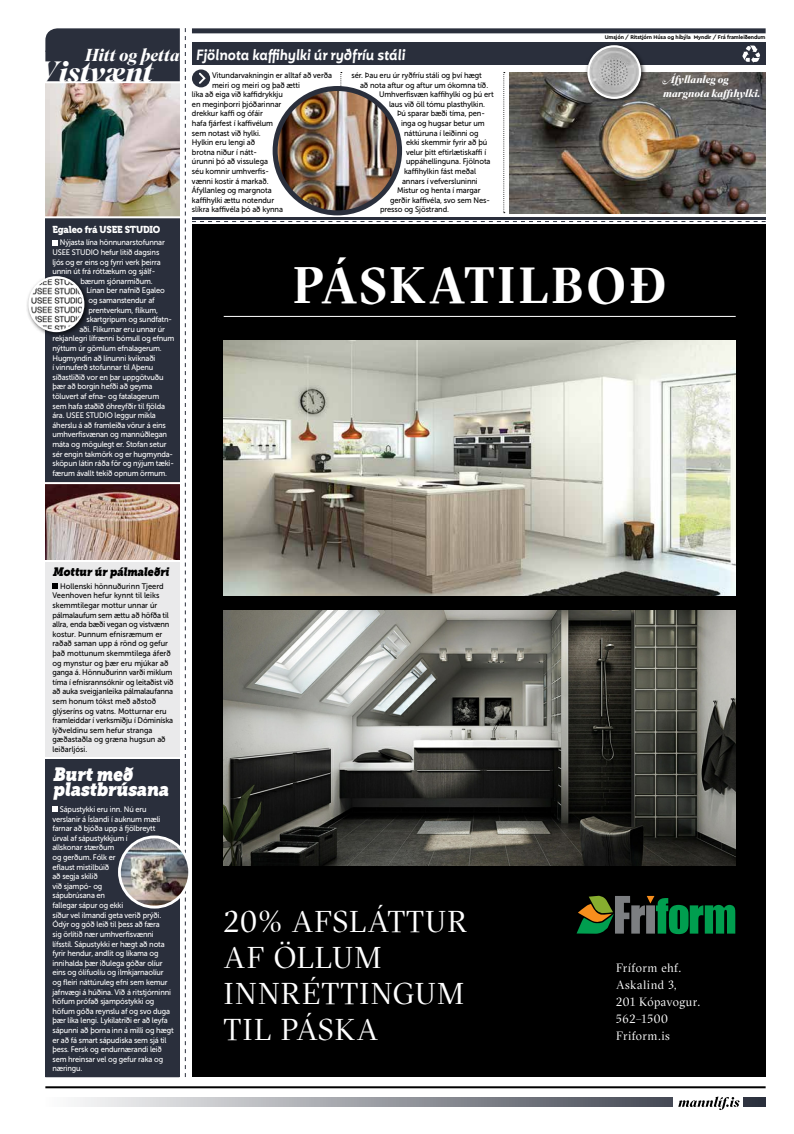
<style>
.page{position:relative;width:794px;height:1134px;background:#fff}
.page>*{position:absolute;margin:0;border:0;box-sizing:border-box;transform-origin:0 0}
.t1{font:700 49.9px "GT Sectra Fine";letter-spacing:.07em;color:#fff}
.t2{font:30px/35.9px "GT Sectra Fine";letter-spacing:.055em;color:#fff}
.t3{font:italic 700 29.4px "Superior Title";color:#fff}
.t4{font:italic 19px/15px "Museo Slab 1000";letter-spacing:-.01em;color:#fff;scale:.9 1}
.t5{font:italic 700 17.3px "Superior Title";color:#fff}
.t6{font:italic 600 14.4px "Mohr";letter-spacing:-.01em;color:#fff;scale:.92 1}
.t7{font:12px/17px "GT Sectra Fine";letter-spacing:.045em;color:#fff}
.t8{font:italic 12px "Museo Slab 1000";letter-spacing:-.01em;color:#000;scale:.9 1}
.t9{font:italic 700 10.5px/13.3px "Superior Title";color:#fff}
.t10{font:10px "Museo 900";letter-spacing:-.02em;color:#fff;scale:.94 1}
.t11{font:8px/9.6px "Museo Sans 500";letter-spacing:-.02em;color:#fff;scale:.94 1}
.t12{font:8px/9.6px "Museo Sans 500";letter-spacing:-.01em;color:#000;scale:.94 1}
.t13{font:700 5.6px "Cera";letter-spacing:-.02em;color:#000}
</style>
<div class="page">
<hr style="left:45px;top:1086px;width:720px;height:2px;background:#000">
<div style="left:192px;top:224px;width:573px;height:853px;background:#000"></div>
<img style="left:224px;top:340px;width:511px;height:255px">
<img style="left:224px;top:611px;width:511px;height:255px">
<svg style="left:576px;top:896px;width:159px;height:38px"></svg>
<hr style="left:224px;top:316px;width:511px;height:1px;background:#fff">
<img style="left:509px;top:72px;width:256px;height:141px">
<svg style="left:192px;top:221px;width:573px;height:2px"></svg>
<div style="left:192px;top:28px;width:573px;height:5px;background:#2a2f3c"></div>
<div style="left:192px;top:42px;width:573px;height:23px;background:#2a2f3c"></div>
<svg style="left:192px;top:69px;width:18px;height:18px"></svg>
<svg style="left:192px;top:71px;width:15px;height:15px"></svg>
<svg style="left:340px;top:72px;width:2px;height:14px"></svg>
<svg style="left:503px;top:72px;width:2px;height:141px"></svg>
<svg style="left:45px;top:28px;width:141px;height:1049px;background:#6b6e75"></svg>
<hr style="left:42px;top:216px;width:138px;height:2px;background:#fff">
<hr style="left:44px;top:81px;width:138px;height:2px;background:#fff">
<hr style="left:44px;top:757px;width:138px;height:2px;background:#fff">
<svg style="left:742px;top:46px;width:18px;height:17px"></svg>
<svg style="left:74px;top:1098px;width:691px;height:9px;background:#989ba1"></svg>
<div style="left:673px;top:1094px;width:70px;height:21px;background:#fff"></div>
<svg style="left:678px;top:1096px;width:61px;height:14px"></svg>
<img style="left:45px;top:484px;width:135px;height:76px">
<img style="left:119px;top:837px;width:71px;height:70px;border-radius:35px">
<div style="left:118px;top:835px;width:73px;height:73px;border:3px solid #fff;border-radius:50%"></div>
<hr style="left:192px;top:217px;width:573px;height:2px;background:#2a2f3c">
<hr style="left:43px;top:560px;width:139px;height:2px;background:#fff">
<hr style="left:44px;top:482px;width:138px;height:2px;background:#fff">
<div style="left:25px;top:273px;width:66px;height:65px;background:#000;opacity:.75"></div>
<img style="left:29px;top:277px;width:54px;height:54px;border-radius:27px">
<div style="left:28px;top:276px;width:56px;height:56px;border:2px solid #fff;border-radius:50%"></div>
<div style="left:584px;top:42px;width:63px;height:63px;background:#000;opacity:.75"></div>
<img style="left:588px;top:46px;width:52px;height:52px;border-radius:26px">
<div style="left:587px;top:45px;width:54px;height:54px;border:2px solid #fff;border-radius:50%"></div>
<img style="left:275px;top:88px;width:124px;height:125px;border-radius:62px">
<div style="left:273px;top:86px;width:129px;height:129px;border:5px solid #2a2f3c;border-radius:50%"></div>
<h3 class="t5" style="left:85px;top:45px;width:96px">Hitt og þetta</h3>
<h3 class="t3" style="left:38px;top:54px;width:117px">Vistvænt</h3>
<p class="t10" style="left:52px;top:224px;width:116px">Egaleo frá USEE STUDIO</p>
<p class="t11" style="left:60px;top:238px;width:113px">Nýjasta lína hönnunarstofunnar</p>
<p class="t11" style="left:52px;top:247px;width:115px">USEE STUDIO hefur litið dagsins</p>
<p class="t11" style="left:52px;top:257px;width:117px">ljós og er eins og fyrri verk þeirra</p>
<p class="t11" style="left:52px;top:267px;width:111px">unnin út frá róttækum og sjálf-</p>
<p class="t11" style="left:80px;top:276px;width:78px">bærum sjónarmiðum.</p>
<p class="t11" style="left:86px;top:286px;width:85px">Línan ber nafnið Egaleo</p>
<p class="t11" style="left:88px;top:295px;width:72px">og samanstendur af</p>
<p class="t11" style="left:88px;top:305px;width:75px">prentverkum, flíkum,</p>
<p class="t11" style="left:86px;top:315px;width:93px">skartgripum og sundfatn-</p>
<p class="t11" style="left:79px;top:324px;width:92px">aði. Flíkurnar eru unnar úr</p>
<p class="t11" style="left:52px;top:334px;width:131px">rekjanlegri lífrænni bómull og efnum</p>
<p class="t11" style="left:52px;top:343px;width:118px">nýttum úr gömlum efnalagerum.</p>
<p class="t11" style="left:52px;top:353px;width:111px">Hugmyndin að línunni kviknaði</p>
<p class="t11" style="left:52px;top:363px;width:109px">í vinnuferð stofunnar til Aþenu</p>
<p class="t11" style="left:52px;top:372px;width:120px">síðastliðið vor en þar uppgötvuðu</p>
<p class="t11" style="left:52px;top:382px;width:108px">þær að borgin hefði að geyma</p>
<p class="t11" style="left:52px;top:391px;width:115px">töluvert af efna- og fatalagerum</p>
<p class="t11" style="left:52px;top:401px;width:121px">sem hafa staðið óhreyfðir til fjölda</p>
<p class="t11" style="left:52px;top:411px;width:112px">ára. USEE STUDIO leggur mikla</p>
<p class="t11" style="left:52px;top:420px;width:122px">áherslu á að framleiða vörur á eins</p>
<p class="t11" style="left:52px;top:430px;width:123px">umhverfisvænan og mannúðlegan</p>
<p class="t11" style="left:52px;top:439px;width:123px">máta og mögulegt er. Stofan setur</p>
<p class="t11" style="left:52px;top:449px;width:130px">sér engin takmörk og er hugmynda-</p>
<p class="t11" style="left:52px;top:459px;width:131px">sköpun látin ráða för og nýjum tæki-</p>
<p class="t11" style="left:52px;top:468px;width:124px">færum ávallt tekið opnum örmum.</p>
<h3 class="t6" style="left:196px;top:46px;width:229px">Fjölnota kaffihylki úr ryðfríu stáli</h3>
<p class="t12" style="left:212px;top:71px;width:129px">Vitundarvakningin er alltaf að verða</p>
<p class="t12" style="left:212px;top:80px;width:95px">meiri og meiri og það ætti</p>
<p class="t12" style="left:192px;top:90px;width:98px">líka að eiga við kaffidrykkju</p>
<p class="t12" style="left:192px;top:99px;width:97px">en meginþorri þjóðarinnar</p>
<p class="t12" style="left:192px;top:109px;width:77px">drekkur kaffi og ófáir</p>
<p class="t12" style="left:192px;top:119px;width:88px">hafa fjárfest í kaffivélum</p>
<p class="t12" style="left:192px;top:128px;width:75px">sem notast við hylki.</p>
<p class="t12" style="left:192px;top:138px;width:69px">Hylkin eru lengi að</p>
<p class="t12" style="left:192px;top:147px;width:71px">brotna niður í nátt-</p>
<p class="t12" style="left:192px;top:157px;width:82px">úrunni þó að vissulega</p>
<p class="t12" style="left:192px;top:167px;width:84px">séu komnir umhverf-is-</p>
<p class="t12" style="left:192px;top:176px;width:83px">vænni kostir á markað.</p>
<p class="t12" style="left:192px;top:186px;width:86px">Áfyllanleg og margnota</p>
<p class="t12" style="left:192px;top:195px;width:89px">kaffihylki ættu notendur</p>
<p class="t12" style="left:192px;top:205px;width:98px">slíkra kaffivéla þó að kynna</p>
<p class="t12" style="left:351px;top:71px;width:140px">sér. Þau eru úr ryðfríu stáli og því hægt</p>
<p class="t12" style="left:360px;top:80px;width:138px">að nota aftur og aftur um ókomna tíð.</p>
<p class="t12" style="left:379px;top:90px;width:123px">Umhverfisvæn kaffihylki og þú ert</p>
<p class="t12" style="left:389px;top:99px;width:104px">laus við öll tómu plasthylkin.</p>
<p class="t12" style="left:397px;top:109px;width:95px">Þú sparar bæði tíma, pen-</p>
<p class="t12" style="left:401px;top:119px;width:91px">inga og hugsar betur um</p>
<p class="t12" style="left:404px;top:128px;width:81px">náttúruna í leiðinni og</p>
<p class="t12" style="left:406px;top:138px;width:88px">ekki skemmir fyrir að þú</p>
<p class="t12" style="left:406px;top:147px;width:87px">velur þitt eftirlætiskaffi í</p>
<p class="t12" style="left:406px;top:157px;width:91px">uppáhellinguna. Fjölnota</p>
<p class="t12" style="left:404px;top:167px;width:78px">kaffihylkin fást meðal</p>
<p class="t12" style="left:402px;top:176px;width:82px">annars í vefversluninni</p>
<p class="t12" style="left:397px;top:186px;width:90px">Mistur og henta í margar</p>
<p class="t12" style="left:390px;top:195px;width:108px">gerðir kaffivéla, svo sem Nes-</p>
<p class="t12" style="left:380px;top:205px;width:75px">presso og Sjöstrand.</p>
<p class="t13" style="left:605px;top:34px;width:162px">Umsjón / Ritstjórn Húsa og híbýla Myndir / Frá framleiðendum</p>
<h3 class="t9" style="left:663px;top:73px;width:99px">Áfyllanleg og margnota kaffihylki.</h3>
<h1 class="t1" style="left:293px;top:253px;width:374px">PÁSKATILBOÐ</h1>
<h3 class="t8" style="left:52px;top:564px;width:131px">Mottur úr pálmaleðri</h3>
<p class="t12" style="left:52px;top:581px;width:130px;text-indent:8px">Hollenski hönnuðurinn Tjeerd<br>Veenhoven hefur kynnt til leiks skemmtilegar mottur unnar úr pálmalaufum sem ættu að höfða til allra, enda bæði vegan og vistvænn kostur. Þunnum efnisræmum er raðað saman upp á rönd og gefur það mottunum skemmtilega áferð og mynstur og þær eru mjúkar að ganga á. Hönnuðurinn varði miklum tíma í efnisrannsóknir og leitaðist við að auka sveigjanleika pálmalaufanna sem honum tókst með aðstoð glýseríns og vatns. Motturnar eru framleiddar í verksmiðju í Dóminíska lýðveldinu sem hefur stranga gæðastaðla og græna hugsun að leiðarljósi.</p>
<h3 class="t4" style="left:52px;top:767px;width:130px">Burt með plastbrúsana</h3>
<p class="t11" style="left:52px;top:804px;width:131px;text-indent:7px">Sápustykki eru inn. Nú eru verslanir á Íslandi í auknum mæli farnar að bjóða upp á fjölbreytt úrval af sápustykkjum í<br>allskonar stærðum<br>og gerðum. Fólk er<br>eflaust mistilbúið<br>að segja skilið<br>við sjampó- og<br>sápubrúsana en<br>fallegar sápur og ekki<br>síður vel ilmandi geta verið prýði.<br>Ódýr og góð leið til þess að færa<br>sig örlítið nær umhverfisvænni lífsstíl. Sápustykki er hægt að nota fyrir hendur, andlit og líkama og innihalda þær iðulega góðar olíur eins og ólífuolíu og ilmkjarnaolíur og fleiri náttúruleg efni sem kemur jafnvægi á húðina. Við á ritstjórninni höfum prófað sjampóstykki og höfum góða reynslu af og svo duga þær líka lengi. Lykilatriði er að leyfa sápunni að þorna inn á milli og hægt er að fá smart sápudiska sem sjá til þess. Fersk og endurnærandi leið sem hreinsar vel og gefur raka og næringu.</p>
<h2 class="t2" style="left:224px;top:903px;width:245px">20% AFSLÁTTUR<br>AF ÖLLUM<br>INNRÉTTINGUM<br>TIL PÁSKA</h2>
<h3 class="t7" style="left:616px;top:959px;width:85px">Fríform ehf.<br>Askalind 3,<br>201 Kópavogur.<br>562–1500<br>Friform.is</h3>
</div>
